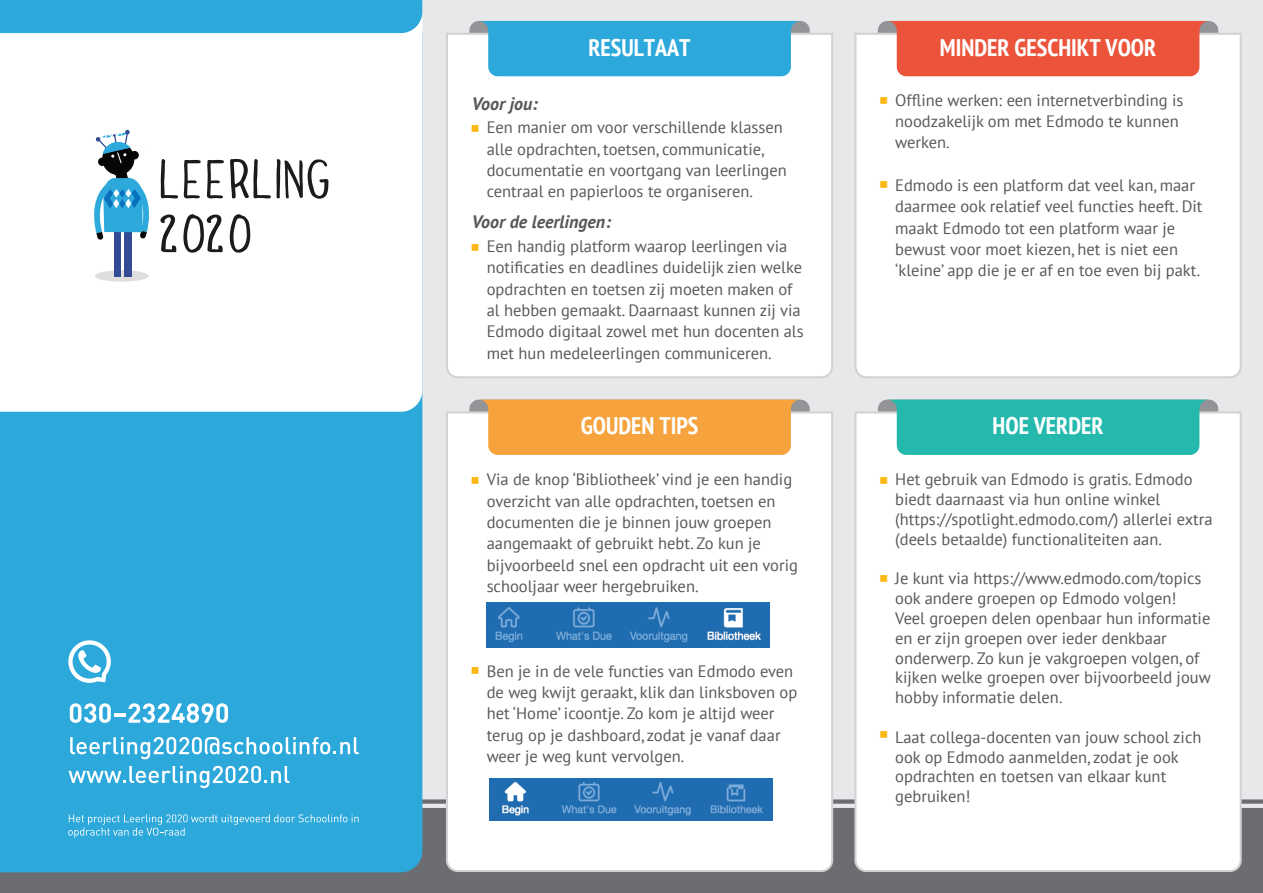
<style>
.page{position:relative;width:1263px;height:893px;background:#e6e8e9}
.page>*{position:absolute;margin:0;border:0;box-sizing:border-box;transform-origin:0 0}
.t1{font:700 condensed 24px "PT Sans";color:#fff}
.t2{font:italic 700 18px "PT Sans";color:#57585a}
.t3{font:16.5px/21.3px "PT Sans";color:#57585a}
</style>
<div class="page">
<svg style="left:0;top:799px;width:1263px;height:94px;background:#727477"></svg>
<div style="left:0;top:412px;width:422px;height:460px;background:#2ca8db"></div>
<div style="left:0;top:33px;width:422px;height:379px;background:#fff"></div>
<div style="left:0;top:0;width:422px;height:33px;background:#2ca8db"></div>
<svg style="left:95px;top:270px;width:54px;height:12px"></svg>
<div style="left:114px;top:228px;width:6px;height:49px;background:#334b96"></div>
<div style="left:124px;top:228px;width:8px;height:49px;background:#334b96"></div>
<svg style="left:92px;top:130px;width:60px;height:110px;background:#87b7ce"></svg>
<svg style="left:161px;top:159px;width:17px;height:39px"></svg>
<svg style="left:184px;top:160px;width:17px;height:38px"></svg>
<svg style="left:207px;top:160px;width:17px;height:38px"></svg>
<svg style="left:230px;top:159px;width:41px;height:39px;background:#b6b6b5"></svg>
<svg style="left:277px;top:159px;width:51px;height:40px;background:#afafae"></svg>
<svg style="left:160px;top:214px;width:16px;height:38px"></svg>
<svg style="left:183px;top:214px;width:40px;height:39px;background:#afafae"></svg>
<svg style="left:230px;top:214px;width:20px;height:39px"></svg>
<div style="left:856px;top:35px;width:384px;height:341px;background:#fff"></div>
<svg style="left:878px;top:21px;width:340px;height:55px;background:#ea634c"></svg>
<div style="left:448px;top:414px;width:383px;height:456px;background:#fff"></div>
<svg style="left:469px;top:400px;width:341px;height:55px;background:#f4aa50"></svg>
<div style="left:856px;top:413px;width:384px;height:457px;background:#fff"></div>
<svg style="left:878px;top:400px;width:340px;height:55px;background:#3abeb4"></svg>
<div style="left:448px;top:35px;width:383px;height:341px;background:#fff"></div>
<svg style="left:469px;top:21px;width:341px;height:55px;background:#41afdc"></svg>
<svg style="left:66px;top:637px;width:47px;height:48px;background:#6dc2e6"></svg>
<svg style="left:70px;top:703px;width:41px;height:20px"></svg>
<hr style="left:114px;top:713px;width:12px;height:4px;background:#fff">
<svg style="left:129px;top:703px;width:99px;height:20px;background:#8ccfeb"></svg>
<svg style="left:70px;top:737px;width:289px;height:22px;background:#63bee4"></svg>
<svg style="left:69px;top:766px;width:220px;height:22px;background:#62bee4"></svg>
<svg style="left:68px;top:814px;width:291px;height:24px;background:#42b1de"></svg>
<img style="left:487px;top:602px;width:282px;height:45px">
<img style="left:490px;top:778px;width:282px;height:42px">
<svg style="left:472px;top:667px;width:7px;height:7px"></svg>
<svg style="left:880px;top:97px;width:7px;height:7px"></svg>
<svg style="left:880px;top:181px;width:7px;height:7px"></svg>
<svg style="left:472px;top:477px;width:7px;height:7px"></svg>
<svg style="left:472px;top:125px;width:7px;height:7px"></svg>
<svg style="left:472px;top:244px;width:7px;height:6px"></svg>
<svg style="left:880px;top:477px;width:7px;height:7px"></svg>
<svg style="left:880px;top:575px;width:7px;height:7px"></svg>
<svg style="left:880px;top:731px;width:7px;height:7px"></svg>
<h1 class="t1" style="left:588px;top:31px;width:104px">RESULTAAT</h1>
<p class="t2" style="left:472px;top:91px;width:68px">Voor jou:</p>
<p class="t3" style="left:487px;top:116px;width:302px">Een manier om voor verschillende klassen alle opdrachten, toetsen, communicatie, documentatie en voortgang van leerlingen centraal en papierloos te organiseren.</p>
<p class="t2" style="left:472px;top:210px;width:141px">Voor de leerlingen:</p>
<p class="t3" style="left:487px;top:235px;width:318px">Een handig platform waarop leerlingen via notificaties en deadlines duidelijk zien welke opdrachten en toetsen zij moeten maken of al hebben gemaakt. Daarnaast kunnen zij via Edmodo digitaal zowel met hun docenten als met hun medeleerlingen communiceren.</p>
<h1 class="t1" style="left:940px;top:31px;width:218px">MINDER GESCHIKT VOOR</h1>
<p class="t3" style="left:895px;top:89px;width:290px">Offline werken: een internetverbinding is noodzakelijk om met Edmodo te kunnen werken.</p>
<p class="t3" style="left:895px;top:174px;width:309px">Edmodo is een platform dat veel kan, maar daarmee ook relatief veel functies heeft. Dit maakt Edmodo tot een platform waar je bewust voor moet kiezen, het is niet een ‘kleine’ app die je er af en toe even bij pakt.</p>
<h1 class="t1" style="left:581px;top:410px;width:119px">GOUDEN TIPS</h1>
<h1 class="t1" style="left:993px;top:410px;width:112px">HOE VERDER</h1>
<p class="t3" style="left:487px;top:469px;width:313px">Via de knop ‘Bibliotheek’ vind je een handig overzicht van alle opdrachten, toetsen en documenten die je binnen jouw groepen aangemaakt of gebruikt hebt. Zo kun je bijvoorbeeld snel een opdracht uit een vorig schooljaar weer hergebruiken.</p>
<p class="t3" style="left:487px;top:660px;width:312px">Ben je in de vele functies van Edmodo even de weg kwijt geraakt, klik dan linksboven op het ‘Home’ icoontje. Zo kom je altijd weer terug op je dashboard, zodat je vanaf daar weer je weg kunt vervolgen.</p>
<p class="t3" style="left:895px;top:469px;width:319px;line-height:19.8px">Het gebruik van Edmodo is gratis. Edmodo biedt daarnaast via hun online winkel (https://spotlight.edmodo.com/) allerlei extra (deels betaalde) functionaliteiten aan.</p>
<p class="t3" style="left:895px;top:568px;width:317px;line-height:19.8px">Je kunt via https://www.edmodo.com/topics ook andere groepen op Edmodo volgen!<br>Veel groepen delen openbaar hun informatie en er zijn groepen over ieder denkbaar onderwerp. Zo kun je vakgroepen volgen, of kijken welke groepen over bijvoorbeeld jouw hobby informatie delen.</p>
<p class="t3" style="left:895px;top:727px;width:308px;line-height:19.8px">Laat collega-docenten van jouw school zich ook op Edmodo aanmelden, zodat je ook opdrachten en toetsen van elkaar kunt gebruiken!</p>
</div>
